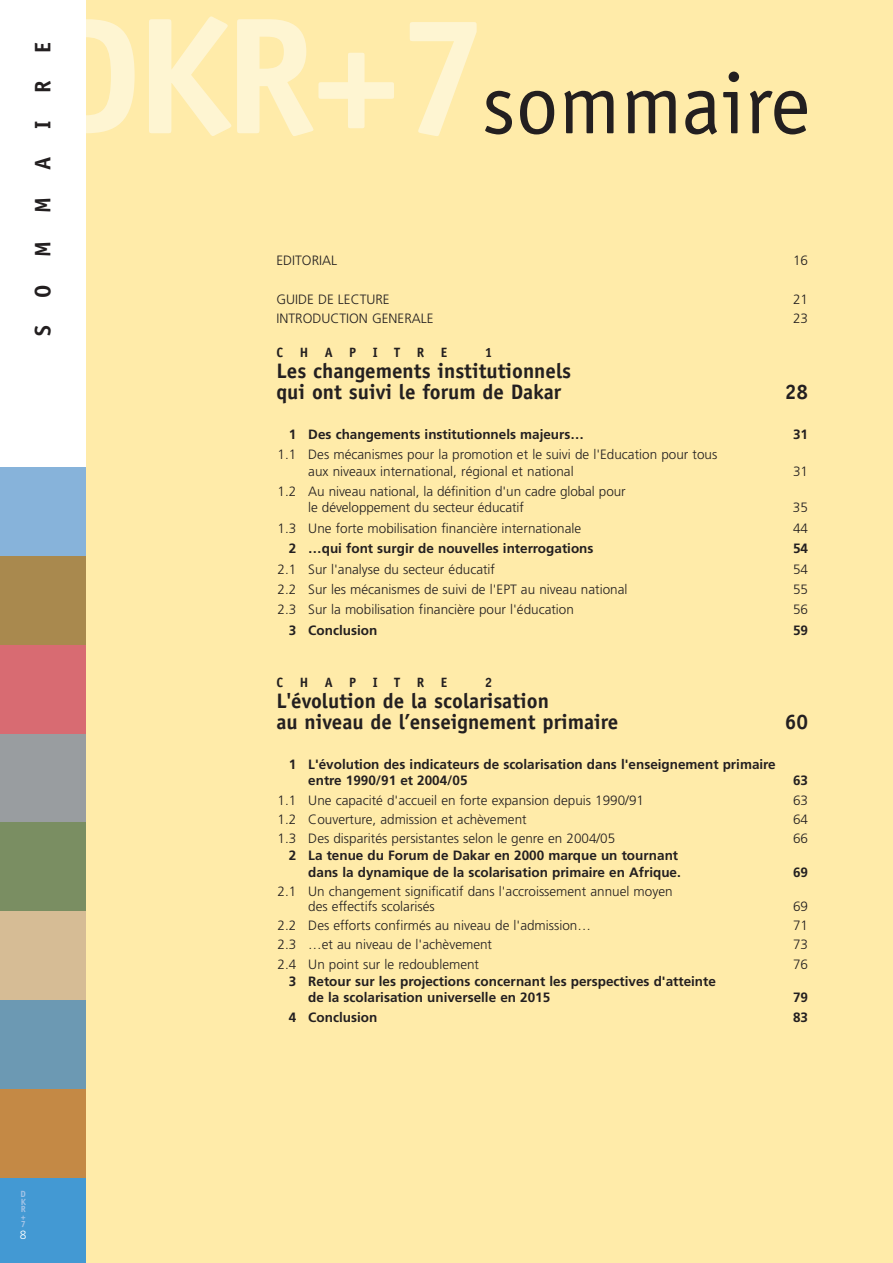
<style>
.page{position:relative;width:893px;height:1263px;background:#ffeba9}
.page>*{position:absolute;margin:0;border:0;box-sizing:border-box;transform-origin:0 0}
.t1{font:86.1px "Officina Sans";color:#231f20}
.t2{font:700 22.5px "Officina Sans";letter-spacing:1.225em;color:#231f20}
.t3{font:700 21px/21px "Officina Sans";color:#231f20}
.t4{font:300 13.5px/16.2px "Frutiger";color:#231f20}
.t5{font:700 13.5px/16.2px "Frutiger";color:#231f20}
.t6{font:700 13.5px "Officina Sans";letter-spacing:1.225em;color:#231f20}
.t7{font:300 12px "Frutiger";color:#fff}
.t8{font:700 9px/7.5px "Officina Sans";color:#a3c3e6;text-align:justify}
.s1{font-weight:700;font-size:166.5px;color:#fef5d2}
</style>
<div class="page">
<div style="left:0;top:0;width:85px;height:1263px;background:#fff"></div>
<div style="left:0;top:1178px;width:85px;height:85px;background:#4399d3"></div>
<div style="left:0;top:1089px;width:85px;height:89px;background:#c48945"></div>
<div style="left:0;top:1000px;width:85px;height:89px;background:#6c99b3"></div>
<div style="left:0;top:911px;width:85px;height:89px;background:#d6bc95"></div>
<div style="left:0;top:822px;width:85px;height:89px;background:#7a8e62"></div>
<div style="left:0;top:733px;width:85px;height:89px;background:#999da0"></div>
<div style="left:0;top:645px;width:85px;height:88px;background:#d86b72"></div>
<div style="left:0;top:556px;width:85px;height:89px;background:#a9894e"></div>
<div style="left:0;top:468px;width:85px;height:88px;background:#87b3da"></div>
<h1 class="t1" style="left:43px;top:71px;width:769px"><span class="s1">DKR+7</span>sommaire</h1>
<h2 class="t2" style="left:34px;top:336px;width:295px;rotate:-90deg">SOMMAIRE</h2>
<p class="t4" style="left:276px;top:253px;width:62px">EDITORIAL</p>
<p class="t4" style="left:793px;top:253px;width:17px">16</p>
<p class="t4" style="left:276px;top:292px;width:115px">GUIDE DE LECTURE</p>
<p class="t4" style="left:793px;top:292px;width:17px">21</p>
<p class="t4" style="left:276px;top:311px;width:159px">INTRODUCTION GENERALE</p>
<p class="t4" style="left:793px;top:311px;width:17px">23</p>
<p class="t6" style="left:276px;top:347px;width:172px">CHAPITRE</p>
<p class="t6" style="left:485px;top:347px;width:9px">1</p>
<h3 class="t3" style="left:276px;top:362px;width:296px">Les changements institutionnels qui ont suivi le forum de Dakar</h3>
<h3 class="t3" style="left:785px;top:383px;width:25px">28</h3>
<p class="t5" style="left:289px;top:427px;width:297px">1 Des changements institutionnels majeurs…</p>
<p class="t5" style="left:793px;top:427px;width:17px">31</p>
<p class="t4" style="left:308px;top:448px;width:410px;text-indent:-31px">1.1 Des mécanismes pour la promotion et le suivi de l'Education pour tous aux niveaux international, régional et national</p>
<p class="t4" style="left:793px;top:464px;width:17px">31</p>
<p class="t4" style="left:308px;top:484px;width:319px;text-indent:-31px">1.2 Au niveau national, la définition d'un cadre global pour le développement du secteur éducatif</p>
<p class="t4" style="left:793px;top:500px;width:17px">35</p>
<p class="t4" style="left:278px;top:521px;width:305px">1.3 Une forte mobilisation financière internationale</p>
<p class="t4" style="left:793px;top:521px;width:17px">44</p>
<p class="t5" style="left:289px;top:541px;width:306px">2 …qui font surgir de nouvelles interrogations</p>
<p class="t5" style="left:793px;top:541px;width:17px">54</p>
<p class="t4" style="left:278px;top:562px;width:219px">2.1 Sur l'analyse du secteur éducatif</p>
<p class="t4" style="left:793px;top:562px;width:17px">54</p>
<p class="t4" style="left:278px;top:582px;width:351px">2.2 Sur les mécanismes de suivi de l'EPT au niveau national</p>
<p class="t4" style="left:793px;top:582px;width:17px">55</p>
<p class="t4" style="left:278px;top:603px;width:298px">2.3 Sur la mobilisation financière pour l'éducation</p>
<p class="t4" style="left:793px;top:603px;width:17px">56</p>
<p class="t5" style="left:289px;top:623px;width:90px">3 Conclusion</p>
<p class="t5" style="left:793px;top:623px;width:17px">59</p>
<p class="t6" style="left:276px;top:678px;width:172px">CHAPITRE</p>
<p class="t6" style="left:485px;top:678px;width:9px">2</p>
<h3 class="t3" style="left:276px;top:692px;width:343px">L'évolution de la scolarisation<br>au niveau de l’enseignement primaire</h3>
<p class="t5" style="left:308px;top:757px;width:469px;text-indent:-19px">1 L'évolution des indicateurs de scolarisation dans l'enseignement primaire entre 1990/91 et 2004/05</p>
<h3 class="t3" style="left:785px;top:713px;width:25px">60</h3>
<p class="t5" style="left:793px;top:774px;width:17px">63</p>
<p class="t4" style="left:278px;top:793px;width:368px">1.1 Une capacité d'accueil en forte expansion depuis 1990/91</p>
<p class="t4" style="left:793px;top:793px;width:17px">63</p>
<p class="t4" style="left:278px;top:812px;width:251px">1.2 Couverture, admission et achèvement</p>
<p class="t4" style="left:793px;top:812px;width:17px">64</p>
<p class="t4" style="left:278px;top:831px;width:339px">1.3 Des disparités persistantes selon le genre en 2004/05</p>
<p class="t4" style="left:793px;top:831px;width:17px">66</p>
<p class="t5" style="left:289px;top:849px;width:393px;text-align:right">2 La tenue du Forum de Dakar en 2000 marque un tournant dans la dynamique de la scolarisation primaire en Afrique.</p>
<p class="t5" style="left:793px;top:865px;width:17px">69</p>
<p class="t4" style="left:308px;top:885px;width:366px;line-height:15px;text-indent:-31px">2.1 Un changement significatif dans l'accroissement annuel moyen des effectifs scolarisés</p>
<p class="t4" style="left:793px;top:899px;width:17px">69</p>
<p class="t4" style="left:278px;top:918px;width:315px">2.2 Des efforts confirmés au niveau de l'admission…</p>
<p class="t4" style="left:793px;top:918px;width:17px">71</p>
<p class="t4" style="left:278px;top:938px;width:216px">2.3 …et au niveau de l'achèvement</p>
<p class="t4" style="left:793px;top:938px;width:17px">73</p>
<p class="t4" style="left:278px;top:957px;width:203px">2.4 Un point sur le redoublement</p>
<p class="t4" style="left:793px;top:957px;width:17px">76</p>
<p class="t5" style="left:308px;top:974px;width:409px;text-indent:-19px">3 Retour sur les projections concernant les perspectives d'atteinte de la scolarisation universelle en 2015</p>
<p class="t5" style="left:793px;top:990px;width:17px">79</p>
<p class="t5" style="left:289px;top:1011px;width:90px">4 Conclusion</p>
<p class="t5" style="left:793px;top:1011px;width:17px">83</p>
<p class="t8" style="left:21px;top:1191px;width:7px">D K R + 7</p>
<p class="t7" style="left:20px;top:1230px;width:8px">8</p>
</div>
